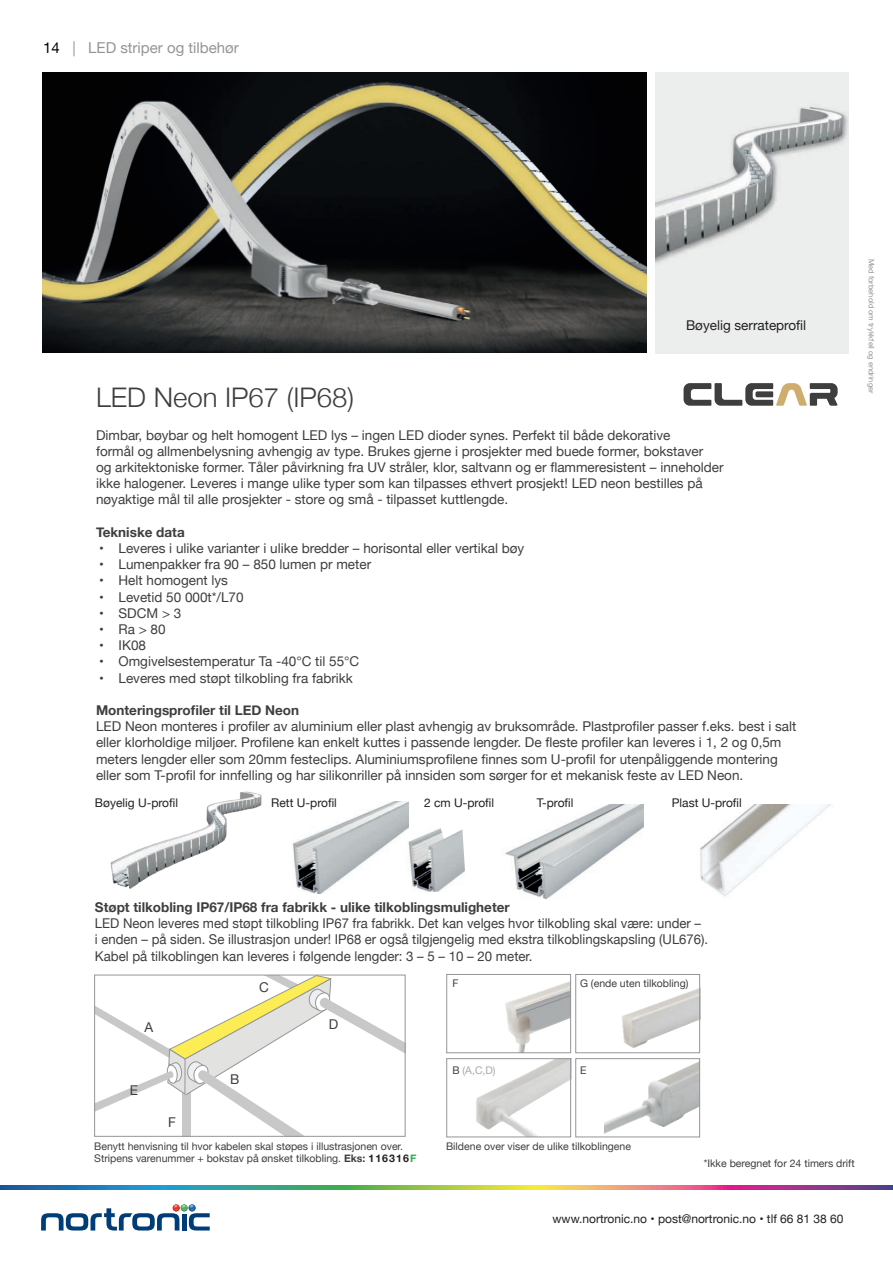
<style>
.page{position:relative;width:893px;height:1263px;background:#fff}
.page>*{position:absolute;margin:0;border:0;box-sizing:border-box;transform-origin:0 0}
.t1{font:300 27px "Helvetica Neue";color:#3e3e3f}
.t2{font:15px "Helvetica Neue";color:#939598}
.t3{font:13.5px/16.2px "Helvetica Neue";color:#3e3e3f}
.t4{font:700 13.5px "Helvetica Neue";color:#3e3e3f}
.t5{font:13.5px "Helvetica Neue";color:#231f20}
.t6{font:12px "Helvetica Neue";color:#231f20}
.t7{font:10.5px/12.6px "Helvetica Neue";color:#3e3e3f}
.t8{font:10.5px "Helvetica Neue";color:#a8a9ad}
.t9{font:7.5px "Helvetica Neue";color:#939598}
.s1{color:#000001}
.s2{font-weight:700}
.s3{font-weight:700;color:#231f20}
.s4{font-weight:700;color:#28b24b}
.s5{color:#3e3e3f}
</style>
<div class="page">
<svg style="left:41px;top:1204px;width:169px;height:26px"></svg>
<svg style="left:0;top:1186px;width:892px;height:3px;background:#818c7f"></svg>
<img style="left:505px;top:805px;width:138px;height:94px">
<img style="left:43px;top:72px;width:603px;height:280px">
<img style="left:656px;top:72px;width:193px;height:281px">
<svg style="left:96px;top:977px;width:307px;height:158px"></svg>
<div style="left:94px;top:975px;width:311px;height:162px;border:1px solid #939598"></div>
<img style="left:605px;top:1062px;width:94px;height:76px">
<img style="left:607px;top:988px;width:93px;height:66px">
<img style="left:505px;top:981px;width:64px;height:70px">
<img style="left:476px;top:1060px;width:93px;height:75px">
<div style="left:446px;top:1058px;width:125px;height:79px;border:1px solid #939598"></div>
<div style="left:575px;top:1058px;width:125px;height:79px;border:1px solid #939598"></div>
<div style="left:575px;top:974px;width:125px;height:79px;border:1px solid #939598"></div>
<div style="left:446px;top:974px;width:125px;height:79px;border:1px solid #939598"></div>
<img style="left:110px;top:791px;width:152px;height:98px">
<svg style="left:684px;top:383px;width:154px;height:23px"></svg>
<img style="left:292px;top:802px;width:117px;height:91px">
<img style="left:405px;top:825px;width:60px;height:67px">
<img style="left:700px;top:805px;width:130px;height:92px">
<p class="t2" style="left:43px;top:37px;width:197px"><span class="s1">14</span> | LED striper og tilbehør</p>
<p class="t5" style="left:686px;top:315px;width:122px">Bøyelig serrateprofil</p>
<h1 class="t1" style="left:96px;top:376px;width:260px">LED Neon IP67 (IP68)</h1>
<p class="t3" style="left:96px;top:427px;width:629px">Dimbar, bøybar og helt homogent LED lys – ingen LED dioder synes. Perfekt til både dekorative<br>formål og allmenbelysning avhengig av type. Brukes gjerne i prosjekter med buede former, bokstaver<br>og arkitektoniske former. Tåler påvirkning fra UV stråler, klor, saltvann og er flammeresistent – inneholder ikke halogener. Leveres i mange ulike typer som kan tilpasses ethvert prosjekt! LED neon bestilles på nøyaktige mål til alle prosjekter - store og små - tilpasset kuttlengde.</p>
<p class="t4" style="left:96px;top:521px;width:90px">Tekniske data</p>
<p class="t3" style="left:99px;top:541px;width:427px">• Leveres i ulike varianter i ulike bredder – horisontal eller vertikal bøy</p>
<p class="t3" style="left:99px;top:557px;width:274px">• Lumenpakker fra 90 – 850 lumen pr meter</p>
<p class="t3" style="left:99px;top:573px;width:131px">• Helt homogent lys</p>
<p class="t3" style="left:99px;top:589px;width:146px">• Levetid 50 000t*/L70</p>
<p class="t3" style="left:99px;top:606px;width:84px">• SDCM &gt; 3</p>
<p class="t3" style="left:99px;top:622px;width:68px">• Ra &gt; 80</p>
<p class="t3" style="left:99px;top:638px;width:49px">• IK08</p>
<p class="t3" style="left:99px;top:654px;width:262px">• Omgivelsestemperatur Ta -40°C til 55°C</p>
<p class="t3" style="left:99px;top:670px;width:255px">• Leveres med støpt tilkobling fra fabrikk</p>
<p class="t4" style="left:96px;top:699px;width:205px">Monteringsprofiler til LED Neon</p>
<p class="t3" style="left:96px;top:719px;width:702px">LED Neon monteres i profiler av aluminium eller plast avhengig av bruksområde. Plastprofiler passer f.eks. best i salt eller klorholdige miljøer. Profilene kan enkelt kuttes i passende lengder. De fleste profiler kan leveres i 1, 2 og 0,5m meters lengder eller som 20mm festeclips. Aluminiumsprofilene finnes som U-profil for utenpåliggende montering eller som T-profil for innfelling og har silikonriller på innsiden som sørger for et mekanisk feste av LED Neon.</p>
<p class="t6" style="left:95px;top:794px;width:85px">Bøyelig U-profil</p>
<p class="t6" style="left:271px;top:794px;width:67px">Rett U-profil</p>
<p class="t6" style="left:424px;top:794px;width:72px">2 cm U-profil</p>
<p class="t6" style="left:537px;top:794px;width:38px">T-profil</p>
<p class="t6" style="left:672px;top:794px;width:71px">Plast U-profil</p>
<p class="t9" style="left:877px;top:259px;width:136px;rotate:90deg">Med forbehold om trykkfeil og endringer</p>
<p class="t4" style="left:95px;top:896px;width:416px">Støpt tilkobling IP67/IP68 fra fabrikk - ulike tilkoblingsmuligheter</p>
<p class="t3" style="left:95px;top:916px;width:615px">LED Neon leveres med støpt tilkobling IP67 fra fabrikk. Det kan velges hvor tilkobling skal være: under –<br>i enden – på siden. Se illustrasjon under! IP68 er også tilgjengelig med ekstra tilkoblingskapsling (UL676).<br>Kabel på tilkoblingen kan leveres i følgende lengder: 3 – 5 – 10 – 20 meter.</p>
<p class="t3" style="left:145px;top:1020px;width:10px">A</p>
<p class="t3" style="left:130px;top:1083px;width:10px">E</p>
<p class="t3" style="left:168px;top:1115px;width:9px">F</p>
<p class="t3" style="left:259px;top:980px;width:11px">C</p>
<p class="t3" style="left:230px;top:1072px;width:11px">B</p>
<p class="t3" style="left:329px;top:1017px;width:11px">D</p>
<p class="t7" style="left:94px;top:1140px;width:324px">Benytt henvisning til hvor kabelen skal støpes i illustrasjonen over.<br>Stripens varenummer + bokstav på ønsket tilkobling. <span class="s2">Eks:</span> <span class="s3">116316</span><span class="s4">F</span></p>
<p class="t7" style="left:452px;top:978px;width:8px">F</p>
<p class="t7" style="left:580px;top:978px;width:110px">G (ende uten tilkobling)</p>
<p class="t8" style="left:452px;top:1062px;width:45px"><span class="s5">B</span> (A,C,D)</p>
<p class="t7" style="left:580px;top:1064px;width:8px">E</p>
<p class="t7" style="left:446px;top:1140px;width:186px">Bildene over viser de ulike tilkoblingene</p>
<p class="t7" style="left:704px;top:1157px;width:152px">*Ikke beregnet for 24 timers drift</p>
<p class="t6" style="left:552px;top:1210px;width:293px">www.nortronic.no • post@nortronic.no • tlf 66 81 38 60</p>
</div>
